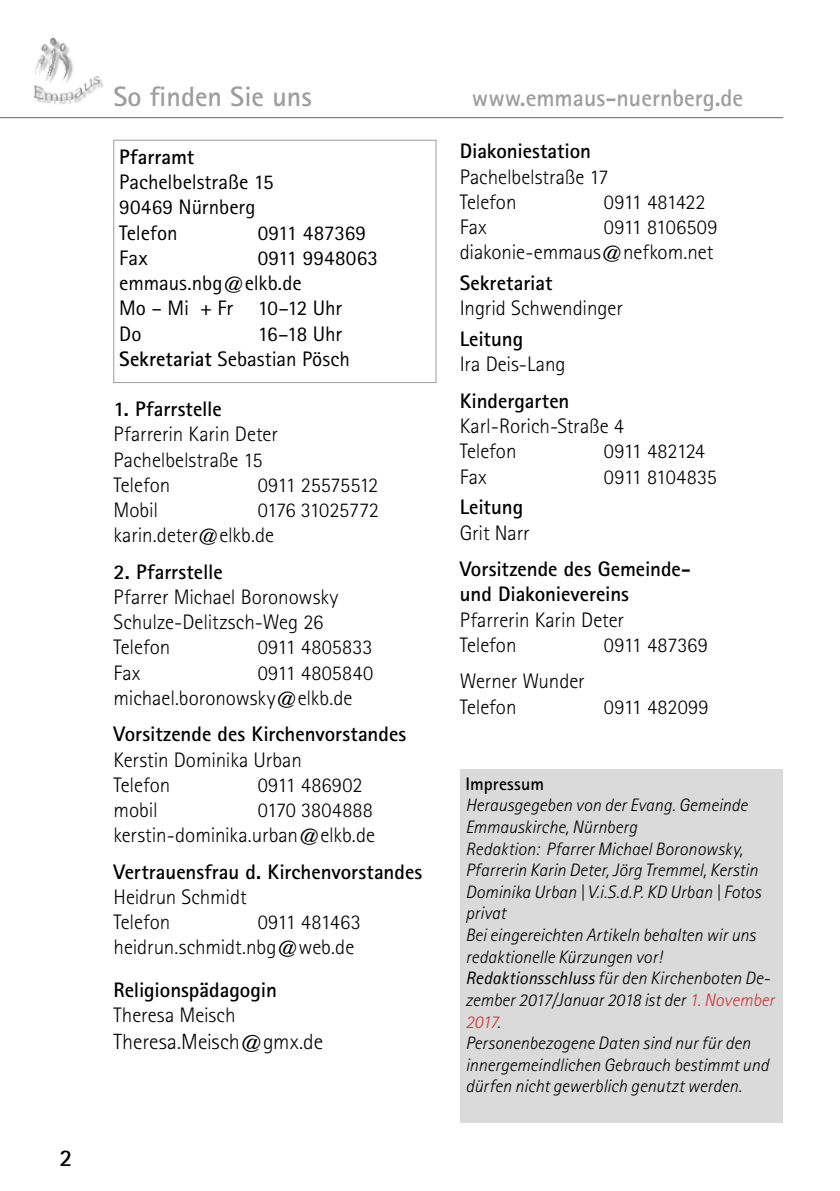
<style>
.page{position:relative;width:840px;height:1191px;background:#fff}
.page>*{position:absolute;margin:0;border:0;box-sizing:border-box;transform-origin:0 0}
.t1{font:700 28px "Rotis Sans Serif";color:#9d9d9c}
.t2{font:700 24px "Rotis Sans Serif";color:#9d9d9c}
.t3{font:700 24px "Rotis Sans Serif";color:#000}
.t4{font:300 22px "Rotis Sans Serif";letter-spacing:-.005em;color:#000}
.t5{font:300 21px/25.2px "Rotis Sans Serif";letter-spacing:-.005em;color:#000}
.t6{font:700 21px/25.2px "Rotis Sans Serif";color:#000}
.t7{font:21px/25.2px "Rotis Sans Serif";letter-spacing:-.005em;color:#000}
.t8{font:300 21px "Rotis Sans Serif";letter-spacing:-.035em;color:#000}
.t9{font:300 21px "Rotis Sans Serif";letter-spacing:-.04em;color:#000}
.t10{font:italic 300 18px/21.6px "Rotis Sans Serif";color:#000}
.t11{font:700 18px "Rotis Sans Serif";letter-spacing:.005em;color:#000}
.s1{font-weight:700}
.s2{font-weight:400}
.s3{color:#ce3435}
</style>
<div class="page">
<img style="left:33px;top:37px;width:70px;height:68px">
<div style="left:113px;top:140px;width:323px;height:243px;border:1px solid #9d9d9c"></div>
<hr style="left:0;top:117px;width:782px;height:1px;background:#646363">
<div style="left:459px;top:770px;width:323px;height:353px;background:#dadada"></div>
<p class="t3" style="left:60px;top:1143px;width:14px">2</p>
<h1 class="t1" style="left:113px;top:79px;width:200px">So finden Sie uns</h1>
<p class="t2" style="left:471px;top:83px;width:273px">www.emmaus-nuernberg.de</p>
<p class="t6" style="left:119px;top:144px;width:77px">Pfarramt</p>
<p class="t7" style="left:119px;top:169px;width:156px">Pachelbelstraße 15<br>90469 Nürnberg<br>Telefon</p>
<p class="t7" style="left:257px;top:220px;width:110px">0911 487369</p>
<p class="t7" style="left:119px;top:245px;width:30px">Fax</p>
<p class="t7" style="left:119px;top:245px;width:260px;text-indent:138px">0911 9948063 emmaus.nbg@elkb.de<br>Mo – Mi + Fr 10–12 Uhr<br>Do</p>
<p class="t7" style="left:119px;top:321px;width:232px;text-indent:138px">16–18 Uhr<br><span class="s1">Sekretariat</span> Sebastian Pösch</p>
<p class="t6" style="left:113px;top:396px;width:110px">1. Pfarrstelle</p>
<p class="t5" style="left:113px;top:422px;width:166px">Pfarrerin Karin Deter<br>Pachelbelstraße 15<br>Telefon</p>
<p class="t5" style="left:257px;top:472px;width:122px">0911 25575512</p>
<p class="t5" style="left:113px;top:497px;width:46px">Mobil</p>
<p class="t5" style="left:113px;top:497px;width:267px;text-indent:144px">0176 31025772 karin.deter@elkb.de</p>
<p class="t6" style="left:113px;top:558px;width:111px">2. Pfarrstelle</p>
<p class="t5" style="left:113px;top:584px;width:226px">Pfarrer Michael Boronowsky<br>Schulze-Delitzsch-Weg 26<br>Telefon</p>
<p class="t5" style="left:257px;top:634px;width:116px">0911 4805833</p>
<p class="t5" style="left:113px;top:660px;width:28px">Fax</p>
<p class="t5" style="left:113px;top:660px;width:261px;text-indent:144px">0911 4805840 michael.boronowsky@elkb.de</p>
<p class="t6" style="left:113px;top:721px;width:294px">Vorsitzende des Kirchenvorstandes</p>
<p class="t5" style="left:113px;top:747px;width:190px">Kerstin Dominika Urban<br>Telefon</p>
<p class="t5" style="left:257px;top:772px;width:106px">0911 486902</p>
<p class="t5" style="left:113px;top:797px;width:46px">mobil</p>
<p class="t5" style="left:113px;top:797px;width:263px;text-align:right">0170 3804888 kerstin-dominika.urban@elkb.de</p>
<p class="t6" style="left:113px;top:858px;width:310px">Vertrauensfrau d. Kirchenvorstandes</p>
<p class="t5" style="left:113px;top:884px;width:135px">Heidrun Schmidt<br>Telefon</p>
<p class="t5" style="left:113px;top:909px;width:249px;text-indent:144px">0911 481463 heidrun.schmidt.nbg@web.de</p>
<p class="t6" style="left:113px;top:976px;width:165px">Religionspädagogin</p>
<p class="t5" style="left:113px;top:1002px;width:123px">Theresa Meisch</p>
<p class="t4" style="left:113px;top:1028px;width:211px">Theresa.Meisch@gmx.de</p>
<p class="t6" style="left:459px;top:138px;width:133px">Diakoniestation</p>
<p class="t5" style="left:459px;top:164px;width:150px">Pachelbelstraße 17<br>Telefon</p>
<p class="t8" style="left:603px;top:190px;width:103px">0911 481422</p>
<p class="t5" style="left:459px;top:214px;width:28px">Fax</p>
<p class="t5" style="left:459px;top:214px;width:259px;text-align:right">0911 8106509 diakonie-emmaus@nefkom.net</p>
<p class="t6" style="left:459px;top:270px;width:94px">Sekretariat</p>
<p class="t5" style="left:459px;top:296px;width:165px">Ingrid Schwendinger</p>
<p class="t6" style="left:459px;top:326px;width:65px">Leitung</p>
<p class="t5" style="left:459px;top:352px;width:107px">Ira Deis-Lang</p>
<p class="t6" style="left:459px;top:388px;width:111px">Kindergarten</p>
<p class="t5" style="left:459px;top:413px;width:166px">Karl-Rorich-Straße 4<br>Telefon</p>
<p class="t9" style="left:603px;top:439px;width:103px">0911 482124</p>
<p class="t5" style="left:459px;top:464px;width:28px">Fax</p>
<p class="t5" style="left:603px;top:464px;width:115px">0911 8104835</p>
<p class="t6" style="left:459px;top:494px;width:65px">Leitung</p>
<p class="t5" style="left:459px;top:520px;width:72px">Grit Narr</p>
<p class="t6" style="left:459px;top:556px;width:232px">Vorsitzende des Gemeinde&shy;und Diakonievereins</p>
<p class="t5" style="left:459px;top:607px;width:166px">Pfarrerin Karin Deter<br>Telefon</p>
<p class="t5" style="left:603px;top:632px;width:105px">0911 487369</p>
<p class="t5" style="left:459px;top:669px;width:127px">Werner Wunder<br>Telefon</p>
<p class="t5" style="left:603px;top:694px;width:106px">0911 482099</p>
<p class="t11" style="left:465px;top:772px;width:80px">Impressum</p>
<p class="t10" style="left:465px;top:795px;width:310px">Herausgegeben von der Evang. Gemeinde Emmauskirche, Nürnberg<br>Redaktion: Pfarrer Michael Boronowsky, Pfarrerin Karin Deter, Jörg Tremmel, Kerstin Dominika Urban | V.i.S.d.P. KD Urban | Fotos privat<br>Bei eingereichten Artikeln behalten wir uns redaktionelle Kürzungen vor!<br><span class="s2">Redaktionsschluss</span> für den Kirchenboten De&shy;zember 2017/Januar 2018 ist der <span class="s3">1. November 2017</span>.<br>Personenbezogene Daten sind nur für den innergemeindlichen Gebrauch bestimmt und dürfen nicht gewerblich genutzt werden.</p>
</div>
